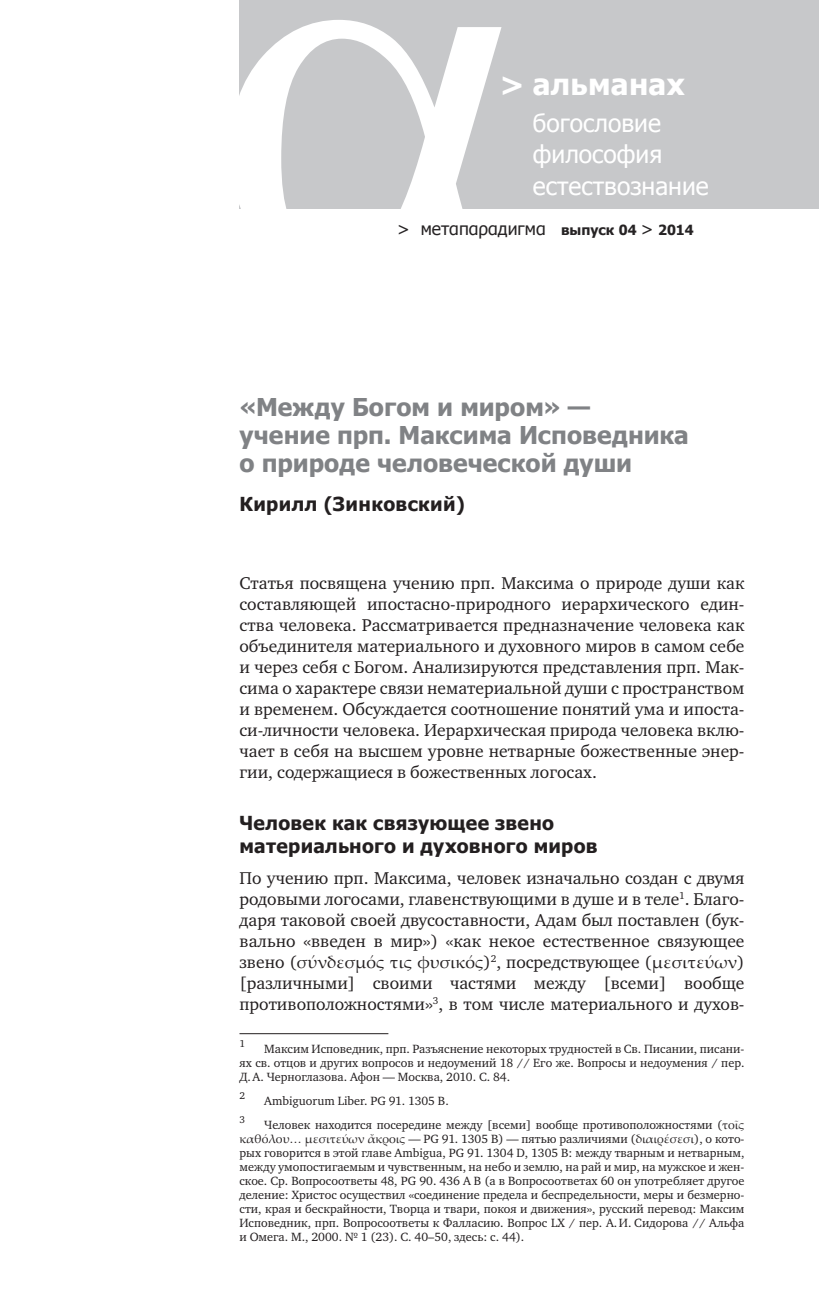
<style>
.page{position:relative;width:819px;height:1315px;background:#fff}
.page>*{position:absolute;margin:0;border:0;box-sizing:border-box;transform-origin:0 0}
.t1{font:700 29.75px "Tahoma";letter-spacing:.01em;color:#fff}
.t2{font:700 24.5px/28px "Tahoma";color:#808285}
.t3{font:24.5px/31.5px "Tahoma";color:#fff}
.t4{font:700 19.25px/22.8px "Tahoma";letter-spacing:.015em;color:#231f20}
.t5{font:17.5px/21px "Charter C";color:#231f20;text-align:justify}
.t6{font:17.5px "Palatino Linotype";color:#231f20}
.t7{font:17.5px "Tahoma";color:#262324}
.t8{font:12.25px/14px "Charter C";color:#231f20;text-align:justify}
.t9{font:10.15px "Charter C";color:#231f20}
.s1{font-weight:700;font-size:14px}
.s2{font-family:"Charter C"}
.s3{font-family:"Palatino Linotype"}
</style>
<div class="page">
<div style="left:239px;top:0;width:579px;height:208px;background:#c7c8ca"></div>
<svg style="left:239px;top:20px;width:298px;height:189px"></svg>
<hr style="left:239px;top:1033px;width:149px;height:1px;background:#231f20">
<h1 class="t1" style="left:499px;top:63px;width:186px">&gt; альманах</h1>
<h2 class="t3" style="left:533px;top:106px;width:177px">богословие философия естествознание</h2>
<h3 class="t7" style="left:397px;top:216px;width:298px">&gt; метαπαραдигмα <span class="s1">выпуск 04</span> &gt; <span class="s1">2014</span></h3>
<h2 class="t2" style="left:239px;top:391px;width:451px">«Между Богом и миром» —<br>учение прп. Максима Исповедника о природе человеческой души</h2>
<h3 class="t4" style="left:239px;top:491px;width:227px">Кирилл (Зинковский)</h3>
<p class="t5" style="left:239px;top:572px;width:506px">Статья посвящена учению прп. Максима о природе души как составляющей ипостасно-природного иерархического един&shy;ства человека. Рассматривается предназначение человека как объединителя материального и духовного миров в самом себе и через себя с Богом. Анализируются представления прп. Мак&shy;сима о характере связи нематериальной души с пространством и временем. Обсуждается соотношение понятий ума и ипоста&shy;си-личности человека. Иерархическая природа человека вклю&shy;чает в себя на высшем уровне нетварные божественные энер&shy;гии, содержащиеся в божественных логосах.</p>
<h3 class="t4" style="left:239px;top:810px;width:359px">Человек как связующее звено материального и духовного миров</h3>
<p class="t5" style="left:239px;top:867px;width:506px">По учению прп. Максима, человек изначально создан с двумя родовыми логосами, главенствующими в душе и в теле<sup>1</sup>. Благо&shy;даря таковой своей двусоставности, Адам был поставлен (бук&shy;вально «введен в мир») «как некое естественное связующее</p>
<h3 class="t6" style="left:239px;top:949px;width:506px"><span class="s2">звено (</span>σύνδεσμός τις φυσικός<span class="s2">)</span><sup>2</sup><span class="s2">, посредствующее (</span>μεσιτεύων<span class="s2">)</span></h3>
<h3 class="t5" style="left:239px;top:972px;width:506px">[различными] своими частями между [всеми] вообще противоположностями»<sup>3</sup>, в том числе материального и духов-</h3>
<p class="t9" style="left:239px;top:1037px;width:7px">1</p>
<p class="t8" style="left:239px;top:1041px;width:506px;text-indent:25px">Максим Исповедник, прп. Разъяснение некоторых трудностей в Св. Писании, писани&shy;ях св. отцов и других вопросов и недоумений 18 // Его же. Вопросы и недоумения / пер.<br>Д.А. Черноглазова. Афон — Москва, 2010. С. 84.</p>
<p class="t9" style="left:239px;top:1089px;width:7px">2</p>
<p class="t8" style="left:264px;top:1093px;width:186px">Ambiguorum Liber. PG 91. 1305 В.</p>
<p class="t9" style="left:239px;top:1113px;width:7px">3</p>
<p class="t8" style="left:239px;top:1117px;width:506px;text-indent:25px">Человек находится посередине между [всеми] вообще противоположностями (<span class="s3">τοῖς καθόλου… μεσιτεύων ἄκροις</span> — PG 91. 1305 В) — пятью различиями (<span class="s3">διαιρέσεσι</span>), о кото&shy;рых говорится в этой главе Ambigua, PG 91. 1304 D, 1305 B: между тварным и нетварным, между умопостигаемым и чувственным, на небо и землю, на рай и мир, на мужское и жен&shy;ское. Ср. Вопросоответы 48, PG 90. 436 А В (а в Вопросоответах 60 он употребляет другое деление: Христос осуществил «соединение предела и беспредельности, меры и безмерно&shy;сти, края и бескрайности, Творца и твари, покоя и движения», русский перевод: Максим Исповедник, прп. Вопросоответы к Фалласию. Вопрос LX / пер. А.И. Сидорова // Альфа и Омега. М., 2000. № 1 (23). С. 40–50, здесь: с. 44).</p>
</div>
